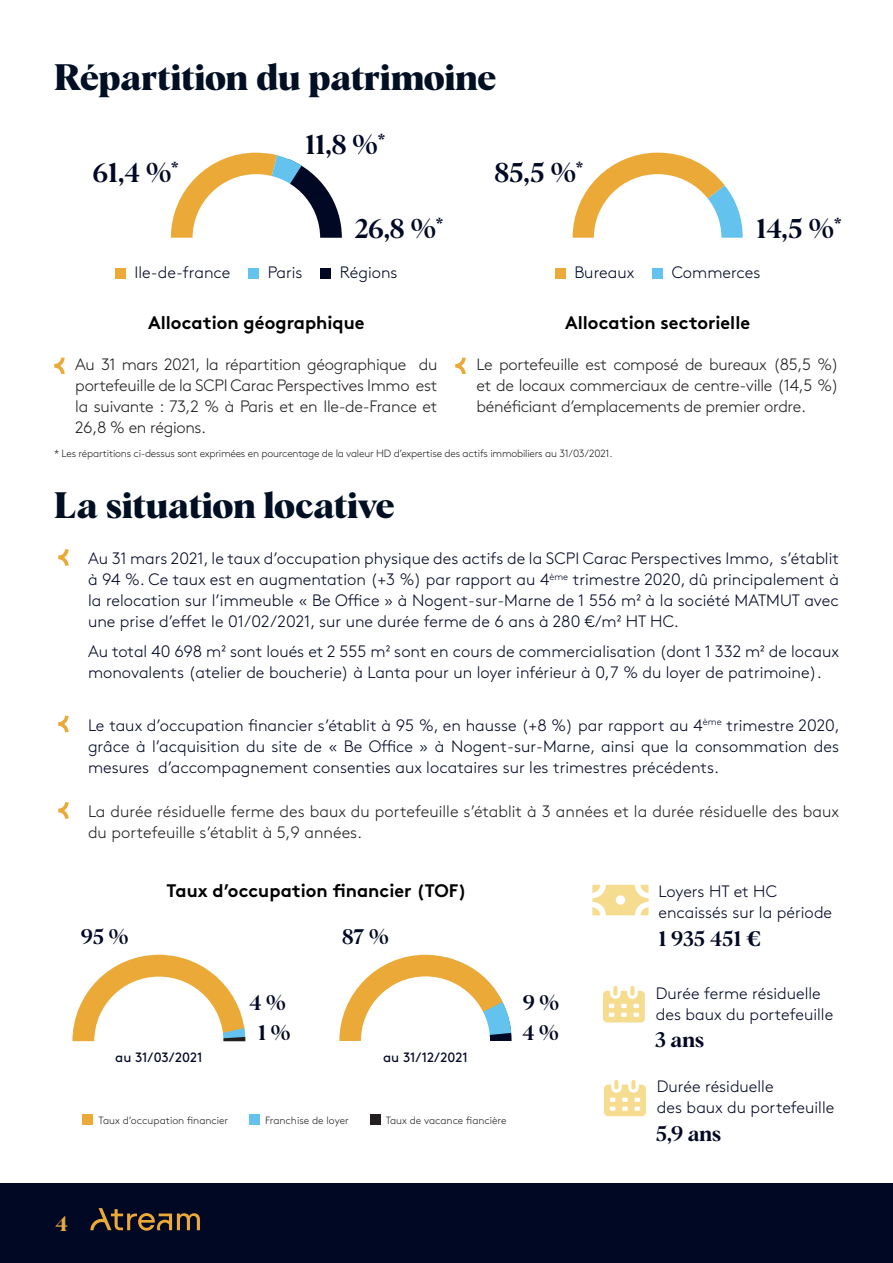
<style>
.page{position:relative;width:893px;height:1263px;background:#fff}
.page>*{position:absolute;margin:0;border:0;box-sizing:border-box;transform-origin:0 0}
.t1{font:700 36px "Albra";color:#000f23}
.t2{font:27px "Albra Semi";color:#010824}
.t3{font:21px/30.8px "Albra Semi";color:#010824;text-align:center}
.t4{font:700 21px "Albra";color:#e5aa46}
.t5{font:700 18.15px "Brown";color:#000001}
.t6{font:300 16.5px/21px "Brown";color:#010824}
.t7{font:300 16.5px/21px "Brown";letter-spacing:-.015em;color:#231f20;text-align:justify}
.t8{font:13.5px "Brown";color:#010824}
.t9{font:300 10.5px "Brown";letter-spacing:-.02em;color:#231f20}
.t10{font:300 10.5px "Brown";color:#231f20}
</style>
<div class="page">
<svg style="left:339px;top:955px;width:173px;height:86px"></svg>
<div style="left:361px;top:976px;width:129px;height:129px;background:#fff;border-radius:50%"></div>
<svg style="left:72px;top:955px;width:173px;height:86px"></svg>
<div style="left:94px;top:976px;width:129px;height:130px;background:#fff;border-radius:50%"></div>
<svg style="left:58px;top:549px;width:11px;height:17px"></svg>
<svg style="left:58px;top:716px;width:11px;height:16px"></svg>
<svg style="left:58px;top:802px;width:11px;height:17px"></svg>
<svg style="left:603px;top:986px;width:42px;height:36px"></svg>
<svg style="left:604px;top:1080px;width:42px;height:36px"></svg>
<svg style="left:592px;top:885px;width:56px;height:30px"></svg>
<svg style="left:54px;top:358px;width:11px;height:16px"></svg>
<svg style="left:455px;top:358px;width:11px;height:16px"></svg>
<div style="left:82px;top:1114px;width:11px;height:11px;background:#eba938"></div>
<div style="left:249px;top:1114px;width:11px;height:11px;background:#64c3ee"></div>
<div style="left:370px;top:1114px;width:10px;height:11px;background:#231f20"></div>
<svg style="left:573px;top:153px;width:170px;height:85px"></svg>
<svg style="left:171px;top:153px;width:171px;height:85px"></svg>
<div style="left:193px;top:174px;width:127px;height:128px;background:#fff;border-radius:50%"></div>
<div style="left:594px;top:174px;width:127px;height:128px;background:#fff;border-radius:50%"></div>
<div style="left:115px;top:268px;width:11px;height:10px;background:#eba938"></div>
<div style="left:248px;top:268px;width:11px;height:10px;background:#64c3ee"></div>
<div style="left:320px;top:268px;width:11px;height:10px;background:#010824"></div>
<div style="left:555px;top:268px;width:10px;height:10px;background:#eba938"></div>
<div style="left:652px;top:268px;width:11px;height:10px;background:#64c3ee"></div>
<div style="left:0;top:1184px;width:893px;height:79px;background:#010824"></div>
<svg style="left:90px;top:1208px;width:110px;height:23px"></svg>
<h1 class="t1" style="left:54px;top:51px;width:444px">Répartition du patrimoine</h1>
<h2 class="t2" style="left:93px;top:153px;width:87px">61,4 %<sup>*</sup></h2>
<h2 class="t2" style="left:305px;top:124px;width:82px">11,8 %<sup>*</sup></h2>
<h2 class="t2" style="left:494px;top:153px;width:90px">85,5 %<sup>*</sup></h2>
<h2 class="t2" style="left:355px;top:209px;width:90px">26,8 %<sup>*</sup></h2>
<h2 class="t2" style="left:756px;top:209px;width:87px">14,5 %<sup>*</sup></h2>
<p class="t6" style="left:135px;top:261px;width:97px">Ile-de-france</p>
<p class="t6" style="left:268px;top:261px;width:36px">Paris</p>
<p class="t6" style="left:340px;top:261px;width:59px">Régions</p>
<p class="t6" style="left:574px;top:261px;width:62px">Bureaux</p>
<p class="t6" style="left:672px;top:261px;width:90px">Commerces</p>
<p class="t5" style="left:148px;top:308px;width:218px">Allocation géographique</p>
<p class="t5" style="left:565px;top:308px;width:187px">Allocation sectorielle</p>
<p class="t7" style="left:75px;top:353px;width:364px">Au 31 mars 2021, la répartition géographique du portefeuille de la SCPI Carac Perspectives Immo est la suivante : 73,2 % à Paris et en Ile-de-France et 26,8 % en régions.</p>
<p class="t7" style="left:477px;top:353px;width:364px">Le portefeuille est composé de bureaux (85,5 %) et de locaux commerciaux de centre-ville (14,5 %) bénéficiant d’emplacements de premier ordre.</p>
<p class="t9" style="left:54px;top:446px;width:560px">* Les répartitions ci-dessus sont exprimées en pourcentage de la valeur HD d’expertise des actifs immobiliers au 31/03/2021.</p>
<h1 class="t1" style="left:54px;top:479px;width:342px">La situation locative</h1>
<p class="t6" style="left:88px;top:547px;width:752px;text-align:justify">Au 31 mars 2021, le taux d’occupation physique des actifs de la SCPI Carac Perspectives Immo, s’établit à 94 %. Ce taux est en augmentation (+3 %) par rapport au 4<sup>ème</sup> trimestre 2020, dû principalement à la relocation sur l’immeuble « Be Office » à Nogent-sur-Marne de 1 556 m² à la société MATMUT avec une prise d’effet le 01/02/2021, sur une durée ferme de 6 ans à 280 €/m² HT HC.</p>
<p class="t6" style="left:88px;top:639px;width:753px">Au total 40 698 m² sont loués et 2 555 m² sont en cours de commercialisation (dont 1 332 m² de locaux monovalents (atelier de boucherie) à Lanta pour un loyer inférieur à 0,7 % du loyer de patrimoine).</p>
<p class="t6" style="left:88px;top:713px;width:753px;text-align:justify">Le taux d’occupation financier s’établit à 95 %, en hausse (+8 %) par rapport au 4<sup>ème</sup> trimestre 2020, grâce à l’acquisition du site de « Be Office » à Nogent-sur-Marne, ainsi que la consommation des mesures d’accompagnement consenties aux locataires sur les trimestres précédents.</p>
<p class="t7" style="left:88px;top:800px;width:753px">La durée résiduelle ferme des baux du portefeuille s’établit à 3 années et la durée résiduelle des baux du portefeuille s’établit à 5,9 années.</p>
<p class="t3" style="left:81px;top:920px;width:49px">95 %</p>
<p class="t5" style="left:167px;top:876px;width:302px">Taux d’occupation financier (TOF)</p>
<p class="t3" style="left:249px;top:985px;width:43px">4 %<br>1 %</p>
<p class="t3" style="left:342px;top:920px;width:48px">87 %</p>
<p class="t8" style="left:115px;top:1047px;width:89px">au 31/03/2021</p>
<p class="t8" style="left:383px;top:1047px;width:86px">au 31/12/2021</p>
<p class="t3" style="left:522px;top:985px;width:38px;text-align:left">9 %<br>4 %</p>
<p class="t10" style="left:99px;top:1112px;width:131px">Taux d’occupation financier</p>
<p class="t10" style="left:265px;top:1112px;width:85px">Franchise de loyer</p>
<p class="t10" style="left:386px;top:1112px;width:122px">Taux de vacance fiancière</p>
<p class="t4" style="left:55px;top:1208px;width:14px">4</p>
<p class="t6" style="left:658px;top:880px;width:175px">Loyers HT et HC encaissés sur la période</p>
<p class="t3" style="left:658px;top:922px;width:104px">1 935 451 €</p>
<p class="t6" style="left:656px;top:981px;width:179px">Durée ferme résiduelle des baux du portefeuille</p>
<p class="t3" style="left:655px;top:1023px;width:51px">3 ans</p>
<p class="t6" style="left:657px;top:1075px;width:179px">Durée résiduelle<br>des baux du portefeuille</p>
<p class="t3" style="left:656px;top:1117px;width:67px">5,9 ans</p>
</div>
